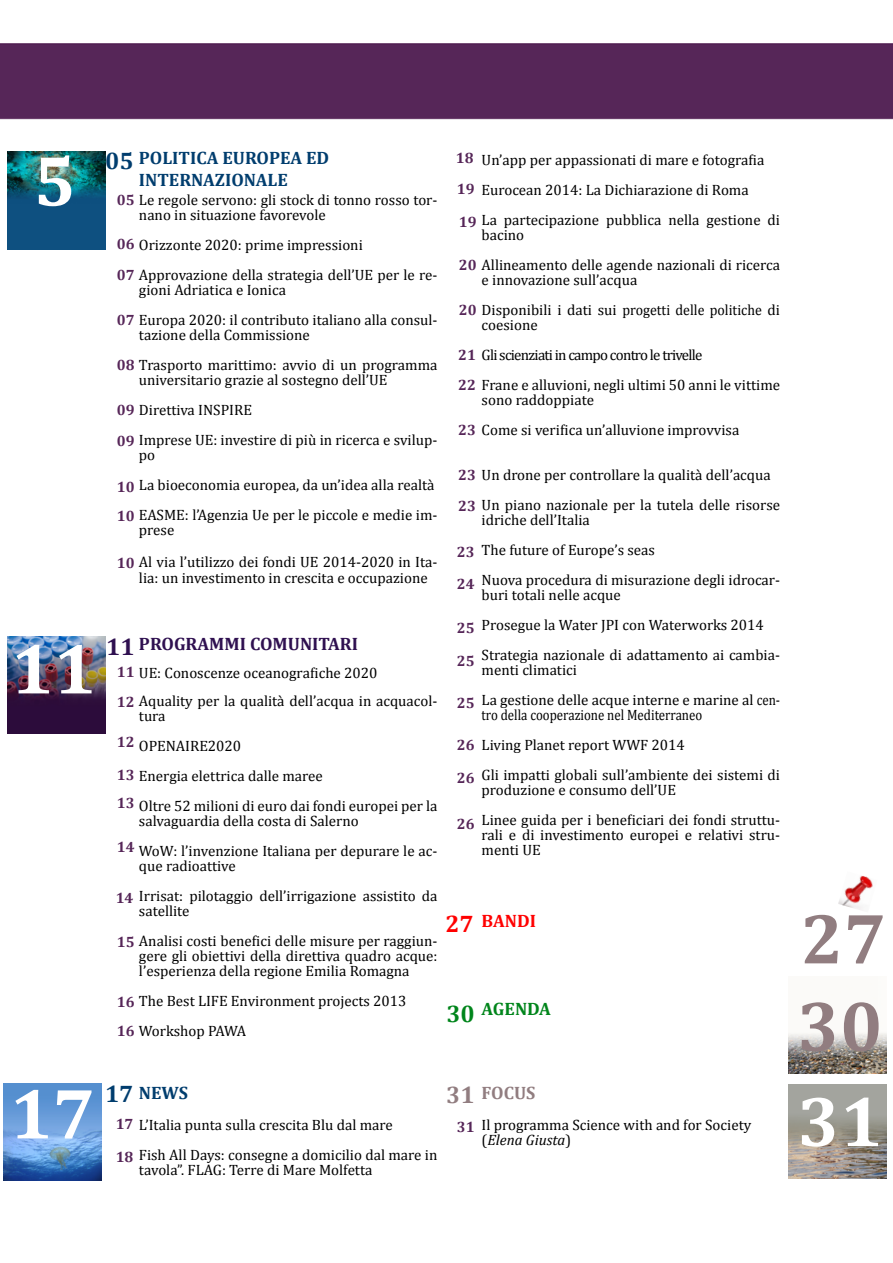
<style>
.page{position:relative;width:893px;height:1263px;background:#fff}
.page>*{position:absolute;margin:0;border:0;box-sizing:border-box;transform-origin:0 0}
.t1{font:700 72px "Cambria";color:#fff}
.t2{font:700 72px "Cambria";color:#917d80}
.t3{font:700 24px "Cambria";color:#003d6e}
.t4{font:700 24px "Cambria";color:#2f1050}
.t5{font:700 24px "Cambria";color:#f00}
.t6{font:700 24px "Cambria";color:#00851b}
.t7{font:700 24px "Cambria";color:#917d80}
.t8{font:700 18px/21.6px "Cambria";color:#003d6e}
.t9{font:700 18px "Cambria";color:#2f1050}
.t10{font:700 18px "Cambria";color:#00851b}
.t11{font:700 18px "Cambria";color:#917d80}
.t12{font:700 18px "Cambria";color:#f00}
.t13{font:15px/30px "Cambria";color:#000}
.t14{font:15px/30px "Cambria";color:#000;scale:.86 1}
.t15{font:700 15px/33px "Cambria";color:#562658}
.s1{font-weight:700;color:#562658}
.s2{font-style:italic}
</style>
<div class="page">
<img style="left:0;top:43px;width:893px;height:1138px">
<img style="left:8px;top:152px;width:97px;height:97px">
<img style="left:8px;top:636px;width:97px;height:98px">
<img style="left:789px;top:976px;width:97px;height:98px">
<img style="left:838px;top:871px;width:39px;height:41px">
<img style="left:789px;top:1085px;width:97px;height:93px">
<img style="left:4px;top:1083px;width:97px;height:98px">
<h1 class="t1" style="left:33px;top:130px;width:44px">5</h1>
<h1 class="t1" style="left:11px;top:618px;width:87px">11</h1>
<p class="t8" style="left:139px;top:146px;width:192px">POLITICA EUROPEA ED<br>INTERNAZIONALE</p>
<p class="t13" style="left:139px;top:193px;width:300px;line-height:15px;text-indent:-22px"><span class="s1">05</span> Le regole servono: gli stock di tonno rosso tor&shy;nano in situazione favorevole</p>
<p class="t13" style="left:117px;top:230px;width:322px"><span class="s1">06</span> Orizzonte 2020: prime impressioni<br><span class="s1">07</span> Approvazione della strategia dell’UE per le re-</p>
<p class="t13" style="left:117px;top:275px;width:322px;text-indent:22px">gioni Adriatica e Ionica<br><span class="s1">07</span> Europa 2020: il contributo italiano alla consul-</p>
<p class="t13" style="left:117px;top:320px;width:322px;text-indent:22px">tazione della Commissione<br><span class="s1">08</span> Trasporto marittimo: avvio di un programma</p>
<p class="t13" style="left:117px;top:365px;width:322px;text-indent:22px">universitario grazie al sostegno dell’UE<br><span class="s1">09</span> Direttiva INSPIRE<br><span class="s1">09</span> Imprese UE: investire di più in ricerca e svilup-</p>
<p class="t13" style="left:139px;top:440px;width:18px">po</p>
<p class="t13" style="left:139px;top:470px;width:297px">La bioeconomia europea, da un’idea alla realtà</p>
<p class="t13" style="left:117px;top:500px;width:322px"><span class="s1">10</span> EASME: l’Agenzia Ue per le piccole e medie im-</p>
<p class="t13" style="left:117px;top:514px;width:322px;line-height:31.5px;text-indent:22px">prese<br><span class="s1">10</span> Al via l’utilizzo dei fondi UE 2014-2020 in Ita-</p>
<p class="t13" style="left:139px;top:563px;width:290px">lia: un investimento in crescita e occupazione</p>
<h2 class="t3" style="left:105px;top:144px;width:30px">05</h2>
<p class="t15" style="left:117px;top:470px;width:19px">10</p>
<p class="t9" style="left:139px;top:631px;width:221px">PROGRAMMI COMUNITARI</p>
<p class="t13" style="left:117px;top:658px;width:322px;line-height:28.5px"><span class="s1">11</span> UE: Conoscenze oceanografiche 2020<br><span class="s1">12</span> Aquality per la qualità dell’acqua in acquacol-</p>
<p class="t13" style="left:139px;top:701px;width:28px">tura</p>
<p class="t13" style="left:139px;top:731px;width:104px">OPENAIRE2020</p>
<p class="t13" style="left:117px;top:761px;width:208px"><span class="s1">13</span> Energia elettrica dalle maree</p>
<p class="t13" style="left:139px;top:791px;width:300px">Oltre 52 milioni di euro dai fondi europei per la</p>
<p class="t13" style="left:139px;top:806px;width:300px">salvaguardia della costa di Salerno<br>WoW: l’invenzione Italiana per depurare le ac-</p>
<p class="t13" style="left:139px;top:851px;width:300px">que radioattive<br>Irrisat: pilotaggio dell’irrigazione assistito da</p>
<p class="t13" style="left:117px;top:896px;width:322px;text-indent:22px">satellite<br><span class="s1">15</span> Analisi costi benefici delle misure per raggiun-</p>
<p class="t13" style="left:139px;top:948px;width:300px;line-height:15px">gere gli obiettivi della direttiva quadro acque: l’esperienza della regione Emilia Romagna</p>
<p class="t13" style="left:117px;top:986px;width:291px"><span class="s1">16</span> The Best LIFE Environment projects 2013<br><span class="s1">16</span> Workshop PAWA</p>
<h2 class="t4" style="left:106px;top:630px;width:30px">11</h2>
<p class="t15" style="left:117px;top:725px;width:19px">12</p>
<p class="t15" style="left:117px;top:786px;width:19px">13</p>
<p class="t15" style="left:117px;top:830px;width:19px">14</p>
<p class="t15" style="left:116px;top:881px;width:19px">14</p>
<p class="t15" style="left:456px;top:142px;width:20px;line-height:30.9px">18<br>19</p>
<p class="t13" style="left:482px;top:145px;width:300px">Un’app per appassionati di mare e fotografia<br>Eurocean 2014: La Dichiarazione di Roma<br>La partecipazione pubblica nella gestione di</p>
<p class="t13" style="left:459px;top:220px;width:323px;text-indent:23px">bacino<br><span class="s1">20</span> Allineamento delle agende nazionali di ricerca</p>
<p class="t13" style="left:459px;top:265px;width:323px;text-indent:23px">e innovazione sull’acqua<br><span class="s1">20</span> Disponibili i dati sui progetti delle politiche di</p>
<p class="t13" style="left:458px;top:310px;width:323px;text-indent:23px">coesione<br><span class="s1">21</span> Gli scienziati in campo contro le trivelle<br><span class="s1">22</span> Frane e alluvioni, negli ultimi 50 anni le vittime</p>
<p class="t13" style="left:458px;top:385px;width:283px;text-indent:23px">sono raddoppiate<br><span class="s1">23</span> Come si verifica un’alluvione improvvisa</p>
<p class="t13" style="left:458px;top:460px;width:323px"><span class="s1">23</span> Un drone per controllare la qualità dell’acqua<br><span class="s1">23</span> Un piano nazionale per la tutela delle risorse</p>
<p class="t13" style="left:482px;top:505px;width:300px">idriche dell’Italia<br>The future of Europe’s seas<br>Nuova procedura di misurazione degli idrocar-</p>
<p class="t13" style="left:482px;top:580px;width:300px">buri totali nelle acque<br>Prosegue la Water JPI con Waterworks 2014<br>Strategia nazionale di adattamento ai cambia-</p>
<p class="t13" style="left:482px;top:655px;width:300px">menti climatici<br>La gestione delle acque interne e marine al cen-</p>
<p class="t14" style="left:482px;top:700px;width:349px">tro della cooperazione nel Mediterraneo<br>Living Planet report WWF 2014<br>Gli impatti globali sull’ambiente dei sistemi di</p>
<p class="t13" style="left:482px;top:775px;width:300px">produzione e consumo dell’UE<br>Linee guida per i beneficiari dei fondi struttu-</p>
<p class="t13" style="left:482px;top:827px;width:300px;line-height:15px">rali e di investimento europei e relativi stru&shy;menti UE</p>
<p class="t15" style="left:459px;top:204px;width:19px">19</p>
<p class="t15" style="left:457px;top:535px;width:19px;line-height:31.8px">23<br>24</p>
<p class="t15" style="left:457px;top:611px;width:19px">25<br>25</p>
<p class="t15" style="left:457px;top:686px;width:19px">25</p>
<p class="t15" style="left:457px;top:728px;width:19px">26<br>26</p>
<p class="t15" style="left:457px;top:807px;width:19px">26</p>
<h2 class="t5" style="left:445px;top:907px;width:30px">27</h2>
<p class="t12" style="left:482px;top:908px;width:56px">BANDI</p>
<h2 class="t6" style="left:446px;top:997px;width:30px">30</h2>
<p class="t10" style="left:482px;top:996px;width:71px">AGENDA</p>
<h1 class="t1" style="left:10px;top:1063px;width:87px">17</h1>
<h2 class="t3" style="left:105px;top:1077px;width:30px">17</h2>
<p class="t8" style="left:139px;top:1081px;width:50px">NEWS</p>
<p class="t13" style="left:139px;top:1110px;width:300px;text-indent:-23px"><span class="s1">17</span> L’Italia punta sulla crescita Blu dal mare<br>Fish All Days: consegne a domicilio dal mare in</p>
<p class="t13" style="left:139px;top:1155px;width:235px">tavola”. FLAG: Terre di Mare Molfetta</p>
<p class="t15" style="left:116px;top:1139px;width:19px">18</p>
<h2 class="t7" style="left:446px;top:1078px;width:30px">31</h2>
<p class="t15" style="left:457px;top:1110px;width:19px">31</p>
<p class="t11" style="left:482px;top:1080px;width:55px">FOCUS</p>
<p class="t13" style="left:482px;top:1117px;width:271px;line-height:15px">Il programma Science with and for Society (<span class="s2">Elena Giusta</span>)</p>
<h1 class="t2" style="left:801px;top:888px;width:87px">27</h1>
<h1 class="t2" style="left:797px;top:975px;width:87px">30</h1>
<h1 class="t1" style="left:797px;top:1071px;width:87px">31</h1>
</div>
